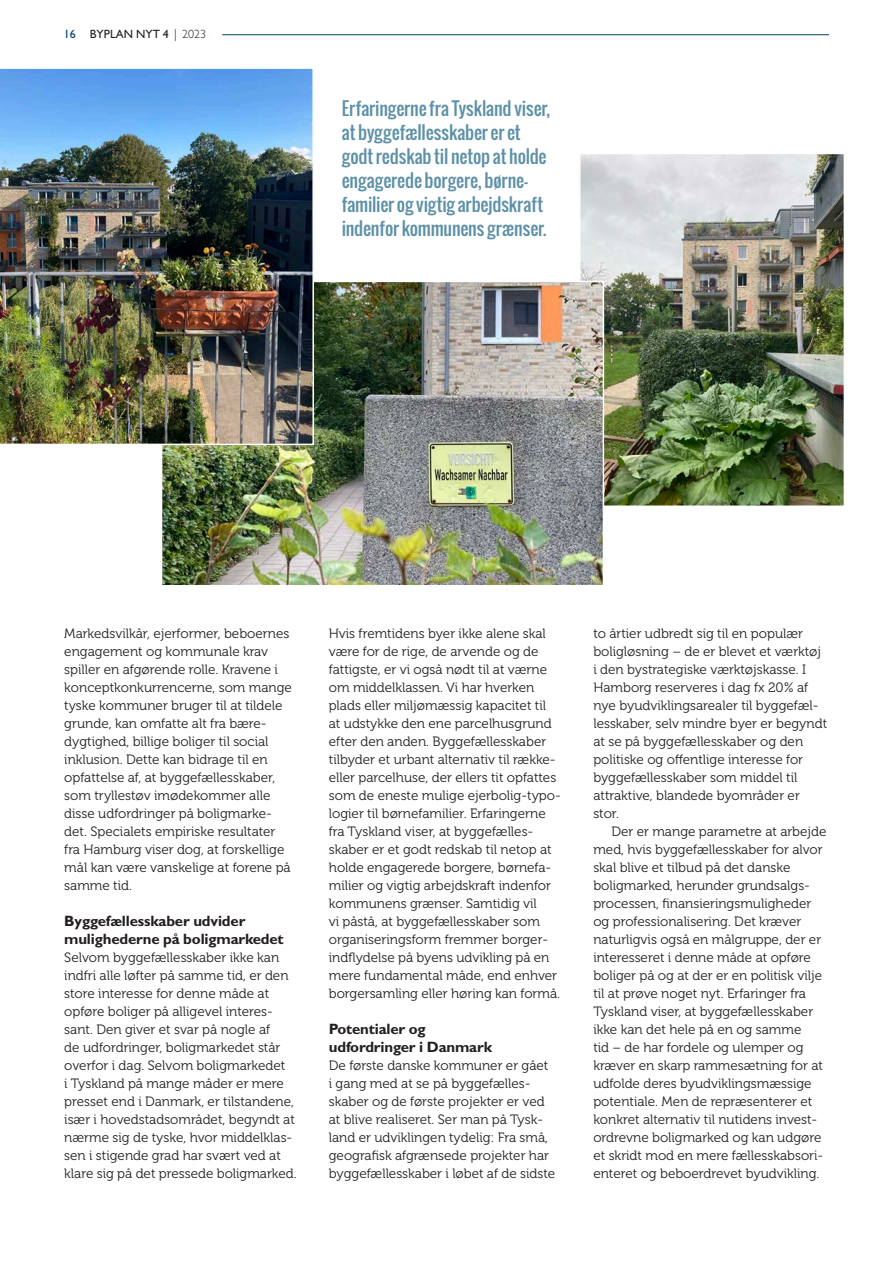
<style>
.page{position:relative;width:893px;height:1263px;background:#fff}
.page>*{position:absolute;margin:0;border:0;box-sizing:border-box;transform-origin:0 0}
.Rubrik{font:18px/24px "Oswald";letter-spacing:-.005em;color:#5d91a7}
.Brød_med_indryk{font:700 15px/18px "Gill Sans Std";letter-spacing:-.01em;color:#231f20}
.Brød_med_indryk-2{font:13.5px/18px "Museo 300";color:#231f20}
.t1{font:12px "Gill Sans Std";color:#231f20}
.s1{color:#00416b}
.s2{font-weight:300}
</style>
<div class="page">
<img style="left:582px;top:156px;width:260px;height:348px">
<div style="left:579px;top:153px;width:266px;height:354px;border:2px solid #fff"></div>
<img style="left:164px;top:284px;width:437px;height:299px">
<div style="left:161px;top:281px;width:443px;height:305px;border:2px solid #fff"></div>
<img style="left:0;top:68px;width:314px;height:377px">
<hr style="left:222px;top:34px;width:607px;height:1px;background:#00416b">
<p class="t1" style="left:64px;top:27px;width:144px"><span class="s1">16</span> BYPLAN NYT 4 <span class="s2">| 2023</span></p>
<p class="Rubrik" style="left:342px;top:97px;width:210px">Erfaringerne fra Tyskland viser, at byggefællesskaber er et godt redskab til netop at holde engagerede borgere, børne&shy;familier og vigtig arbejdskraft indenfor kommunens grænser.</p>
<p class="Brød_med_indryk-2" style="left:64px;top:625px;width:229px">Markedsvilkår, ejerformer, beboernes engagement og kommunale krav spiller en afgørende rolle. Kravene i konceptkonkurrencerne, som mange tyske kommuner bruger til at tildele grunde, kan omfatte alt fra bære&shy;dygtighed, billige boliger til social inklusion. Dette kan bidrage til en opfattelse af, at byggefællesskaber, som tryllestøv imødekommer alle disse udfordringer på boligmarke&shy;det. Specialets empiriske resultater fra Hamburg viser dog, at forskellige mål kan være vanskelige at forene på samme tid.</p>
<p class="Brød_med_indryk" style="left:64px;top:912px;width:221px">Byggefællesskaber udvider mulighederne på boligmarkedet</p>
<p class="Brød_med_indryk-2" style="left:64px;top:949px;width:234px">Selvom byggefællesskaber ikke kan indfri alle løfter på samme tid, er den store interesse for denne måde at opføre boliger på alligevel interes&shy;sant. Den giver et svar på nogle af<br>de udfordringer, boligmarkedet står overfor i dag. Selvom boligmarkedet<br>i Tyskland på mange måder er mere presset end i Danmark, er tilstandene, især i hovedstadsområdet, begyndt at nærme sig de tyske, hvor middelklas&shy;sen i stigende grad har svært ved at klare sig på det pressede boligmarked.</p>
<p class="Brød_med_indryk-2" style="left:329px;top:625px;width:234px">Hvis fremtidens byer ikke alene skal være for de rige, de arvende og de fattigste, er vi også nødt til at værne om middelklassen. Vi har hverken plads eller miljømæssig kapacitet til at udstykke den ene parcelhusgrund efter den anden. Byggefællesskaber tilbyder et urbant alternativ til række&shy;eller parcelhuse, der ellers tit opfattes som de eneste mulige ejerbolig-typo&shy;logier til børnefamilier. Erfaringerne fra Tyskland viser, at byggefælles&shy;skaber er et godt redskab til netop at holde engagerede borgere, børnefa&shy;milier og vigtig arbejdskraft indenfor kommunens grænser. Samtidig vil<br>vi påstå, at byggefællesskaber som organiseringsform fremmer borger&shy;indflydelse på byens udvikling på en mere fundamental måde, end enhver borgersamling eller høring kan formå.</p>
<p class="Brød_med_indryk" style="left:329px;top:1020px;width:98px">Potentialer og</p>
<p class="Brød_med_indryk" style="left:329px;top:1038px;width:165px">udfordringer i Danmark</p>
<p class="Brød_med_indryk-2" style="left:329px;top:1057px;width:228px">De første danske kommuner er gået<br>i gang med at se på byggefælles&shy;skaber og de første projekter er ved at blive realiseret. Ser man på Tysk&shy;land er udviklingen tydelig: Fra små, geografisk afgrænsede projekter har byggefællesskaber i løbet af de sidste</p>
<p class="Brød_med_indryk-2" style="left:593px;top:625px;width:235px">to årtier udbredt sig til en populær boligløsning – de er blevet et værktøj i den bystrategiske værktøjskasse. I Hamborg reserveres i dag fx 20% af nye byudviklingsarealer til byggefæl&shy;lesskaber, selv mindre byer er begyndt at se på byggefællesskaber og den politiske og offentlige interesse for byggefællesskaber som middel til attraktive, blandede byområder er stor.</p>
<p class="Brød_med_indryk-2" style="left:593px;top:823px;width:235px;text-indent:18px">Der er mange parametre at arbejde med, hvis byggefællesskaber for alvor skal blive et tilbud på det danske boligmarked, herunder grundsalgs&shy;processen, finansieringsmuligheder og professionalisering. Det kræver naturligvis også en målgruppe, der er interesseret i denne måde at opføre boliger på og at der er en politisk vilje til at prøve noget nyt. Erfaringer fra Tyskland viser, at byggefællesskaber ikke kan det hele på en og samme<br>tid – de har fordele og ulemper og kræver en skarp rammesætning for at udfolde deres byudviklingsmæssige potentiale. Men de repræsenterer et konkret alternativ til nutidens invest&shy;ordrevne boligmarked og kan udgøre et skridt mod en mere fællesskabsori&shy;enteret og beboerdrevet byudvikling.</p>
</div>
